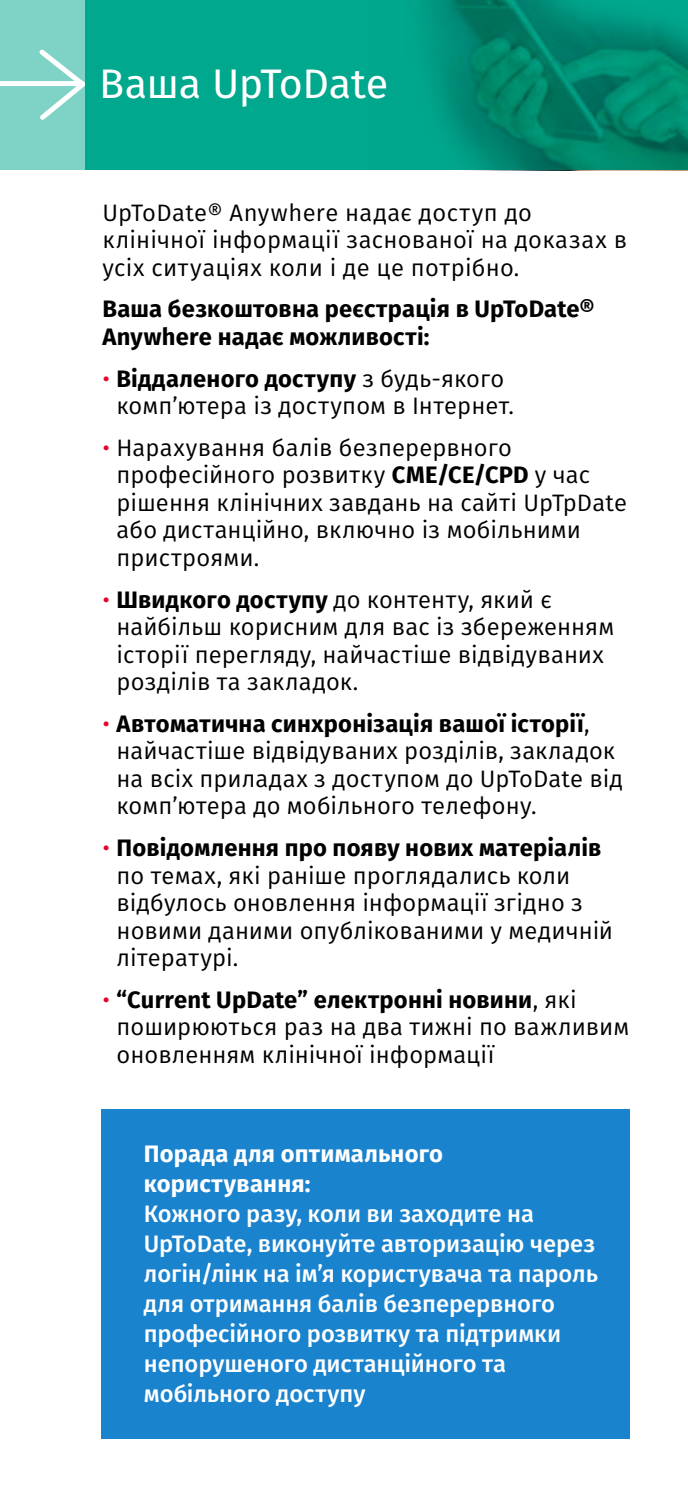
<style>
.page{position:relative;width:688px;height:1510px;background:#fff}
.page>*{position:absolute;margin:0;border:0;box-sizing:border-box;transform-origin:0 0}
.t1{font:41.25px "Fira Sans";letter-spacing:-.01em;color:#fff}
.t2{font:23.75px/27.5px "Fira Sans";letter-spacing:.005em;color:#000}
.t3{font:500 23.75px/30px "Fira Sans";letter-spacing:-.005em;color:#fff}
.t4{font:700 23.75px/27.5px "Fira Sans";letter-spacing:.01em;color:#000}
.t5{font:700 23.75px/30px "Fira Sans";letter-spacing:.01em;color:#fff}
.s1{color:#ea0029}
.s2{font-weight:700}
</style>
<div class="page">
<div style="left:672px;top:81px;width:16px;height:5px;background:#00916e"></div>
<svg style="left:85px;top:0;width:602px;height:170px;background:#009a80"></svg>
<div style="left:0;top:0;width:85px;height:170px;background:#7fd3c6"></div>
<div style="left:0;top:81px;width:83px;height:5px;background:#fff"></div>
<svg style="left:39px;top:45px;width:50px;height:79px"></svg>
<div style="left:101px;top:1109px;width:528px;height:330px;background:#1a83ce"></div>
<h1 class="t1" style="left:99px;top:53px;width:291px">Ваша UpToDate</h1>
<p class="t2" style="left:102px;top:198px;width:526px">UpToDate® Anywhere надає доступ до клінічної інформації заснованої на доказах в усіх ситуаціях коли і де це потрібно.</p>
<p class="t4" style="left:102px;top:294px;width:494px">Ваша безкоштовна реєстрація в UpToDate®<br>Anywhere надає можливості:</p>
<p class="t2" style="left:102px;top:364px;width:413px;text-align:center"><span class="s1">•</span> <span class="s2">Віддаленого доступу</span> з будь-якого комп’ютера із доступом в Інтернет.</p>
<p class="t2" style="left:117px;top:433px;width:512px;text-indent:-14px"><span class="s1">•</span> Нарахування балів безперервного професійного розвитку <span class="s2">CME/CE/CPD</span> у час рішення клінічних завдань на сайті UpTpDate або дистанційно, включно із мобільними пристроями.</p>
<p class="t2" style="left:117px;top:585px;width:499px;text-indent:-14px"><span class="s1">•</span> <span class="s2">Швидкого доступу</span> до контенту, який є найбільш корисним для вас із збереженням історії перегляду, найчастіше відвідуваних розділів та закладок.</p>
<p class="t2" style="left:117px;top:709px;width:508px;text-indent:-14px"><span class="s1">•</span> <span class="s2">Автоматична синхронізація вашої історії</span>, найчастіше відвідуваних розділів, закладок на всіх приладах з доступом до UpToDate від комп’ютера до мобільного телефону.</p>
<p class="t2" style="left:117px;top:833px;width:498px;text-indent:-14px"><span class="s1">•</span> <span class="s2">Повідомлення про появу нових матеріалів </span>по темах, які раніше проглядались коли відбулось оновлення інформації згідно з новими даними опублікованими у медичній літературі.</p>
<p class="t2" style="left:117px;top:985px;width:514px;text-indent:-14px"><span class="s1">•</span> <span class="s2">“Current UpDate” електронні новини</span>, які поширюються раз на два тижні по важливим оновленням клінічної інформації</p>
<p class="t5" style="left:144px;top:1136px;width:301px">Порада для оптимального користування:</p>
<p class="t3" style="left:144px;top:1197px;width:455px">Кожного разу, коли ви заходите на UpToDate, виконуйте авторизацію через логін/лінк на ім’я користувача та пароль для отримання балів безперервного професійного розвитку та підтримки непорушеного дистанційного та мобільного доступу</p>
</div>
